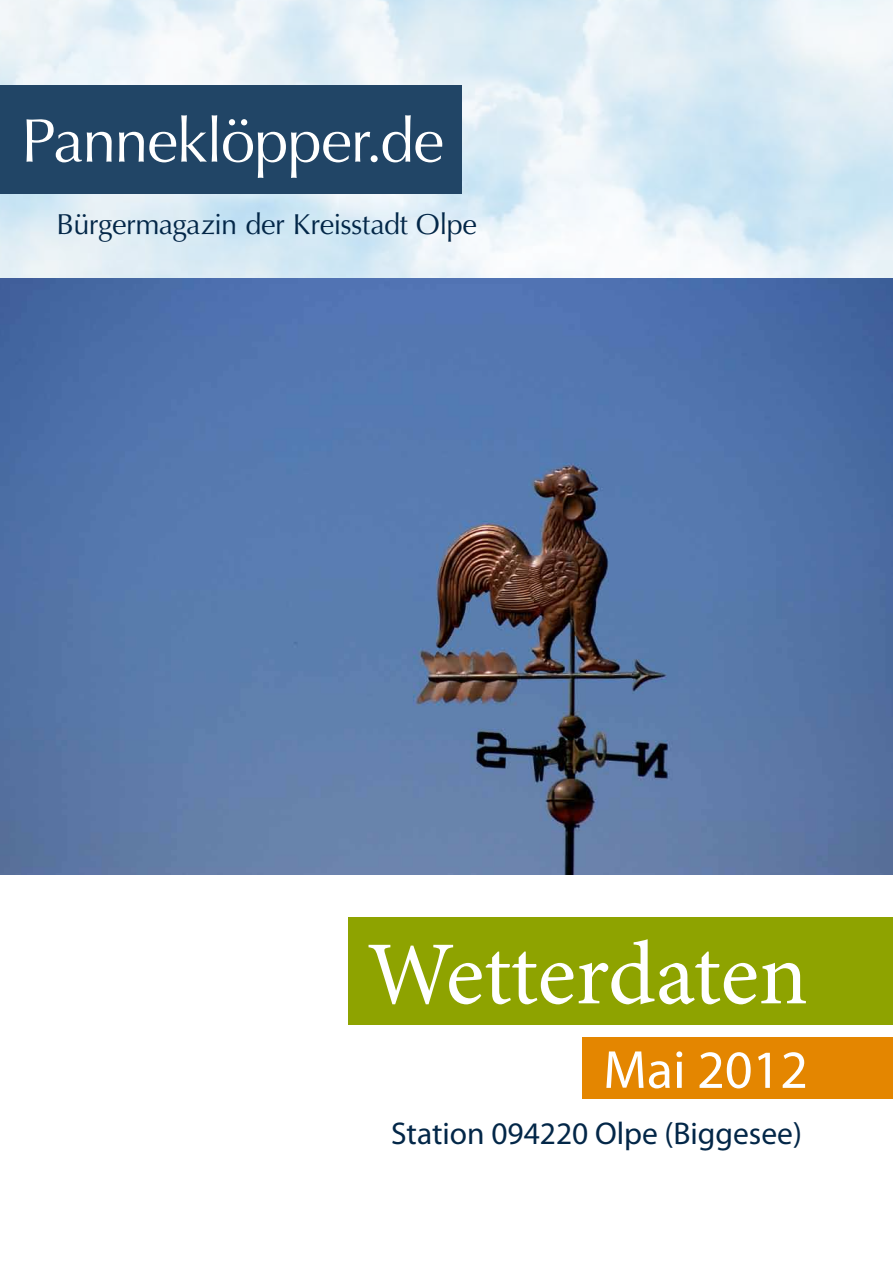
<style>
.page{position:relative;width:893px;height:1263px;background:#fff}
.page>*{position:absolute;margin:0;border:0;box-sizing:border-box;transform-origin:0 0}
.t1{font:90px "Minion Pro";letter-spacing:-.005em;color:#fff}
.t2{font:61.65px "Optima LT Std";letter-spacing:-.02em;color:#fff}
.t3{font:54px "Myriad Pro";color:#fff}
.t4{font:31.5px "Myriad Pro";color:#032748}
.t5{font:28.95px "Optima LT Std";letter-spacing:-.02em;color:#032748}
</style>
<div class="page">
<img style="left:0;top:0;width:893px;height:874px">
<div style="left:0;top:85px;width:461px;height:109px;background:#214566"></div>
<div style="left:582px;top:1037px;width:311px;height:62px;background:#e48600"></div>
<div style="left:349px;top:916px;width:544px;height:108px;background:#8ea300"></div>
<h2 class="t2" style="left:21px;top:105px;width:425px">Panneklöpper.de</h2>
<p class="t5" style="left:57px;top:208px;width:422px">Bürgermagazin der Kreisstadt Olpe</p>
<h1 class="t1" style="left:367px;top:914px;width:442px">Wetterdaten</h1>
<h3 class="t3" style="left:603px;top:1036px;width:206px">Mai 2012</h3>
<p class="t4" style="left:391px;top:1114px;width:412px">Station 094220 Olpe (Biggesee)</p>
</div>
